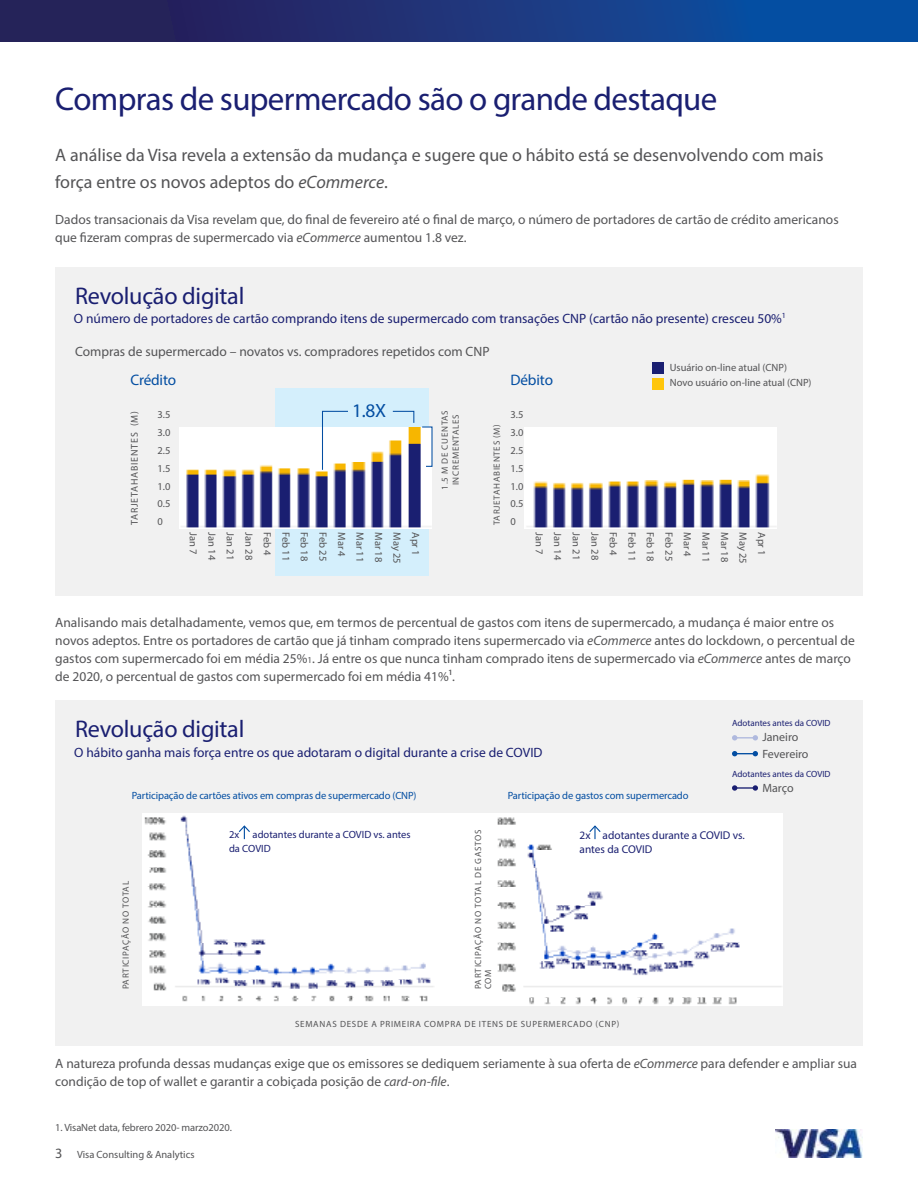
<style>
.page{position:relative;width:918px;height:1188px;background:#fff}
.page>*{position:absolute;margin:0;border:0;box-sizing:border-box;transform-origin:0 0}
.t1{font:33px "Myriad Pro";letter-spacing:-.02em;color:#1a1f71}
.t2{font:24.15px "Myriad Pro";letter-spacing:-.01em;color:#1a1f71}
.t3{font:19.35px "Myriad Pro";color:#034ea2}
.t4{font:18px/27px "Myriad Pro";color:#545456}
.t5{font:15.3px "Myriad Pro";letter-spacing:-.01em;color:#034ea2}
.t6{font:13.5px/18px "Myriad Pro";color:#545456}
.t7{font:13.5px "Myriad Pro";color:#1a1f71}
.t8{font:12px/16.5px "Myriad Pro";color:#545456}
.t9{font:11.25px/13.8px "Myriad Pro";color:#1a1f71}
.t10{font:10.5px/17.7px "Myriad Pro";color:#545456;text-align:justify}
.t11{font:10.5px "Myriad Pro";letter-spacing:-.01em;color:#034ea2}
.t12{font:10.5px/13.8px "Myriad Pro";color:#1a1f71}
.t13{font:9.9px "Myriad Pro";letter-spacing:.08em;color:#545456}
.t14{font:9px/10.9px "Myriad Pro";letter-spacing:.08em;color:#545456;text-align:center}
.t15{font:9px "Myriad Pro";color:#1a1f71}
.s1{font-style:italic}
.s2{font-size:9px}
.s3{font-size:14.25px}
</style>
<div class="page">
<img style="left:775px;top:1130px;width:87px;height:27px">
<div style="left:0;top:0;width:918px;height:41px;background:linear-gradient(to right,#2e1a4e,#0653aa)"></div>
<div style="left:55px;top:700px;width:808px;height:345px;background:#f1f1f1"></div>
<div style="left:55px;top:267px;width:808px;height:328px;background:#f1f1f1"></div>
<div style="left:275px;top:388px;width:153px;height:188px;background:#d4effc"></div>
<img style="left:180px;top:427px;width:252px;height:101px">
<img style="left:524px;top:427px;width:252px;height:101px">
<svg style="left:321px;top:410px;width:28px;height:61px"></svg>
<svg style="left:392px;top:410px;width:23px;height:13px"></svg>
<svg style="left:421px;top:426px;width:12px;height:41px"></svg>
<div style="left:652px;top:362px;width:12px;height:11px;background:#1a1f71"></div>
<div style="left:652px;top:379px;width:12px;height:11px;background:#ffc60b"></div>
<img style="left:143px;top:813px;width:640px;height:193px">
<div style="left:213px;top:813px;width:209px;height:61px;background:#fff"></div>
<div style="left:564px;top:813px;width:209px;height:61px;background:#fff"></div>
<svg style="left:238px;top:825px;width:12px;height:14px"></svg>
<svg style="left:589px;top:825px;width:12px;height:14px"></svg>
<svg style="left:732px;top:735px;width:26px;height:6px"></svg>
<svg style="left:732px;top:751px;width:26px;height:5px"></svg>
<hr style="left:735px;top:787px;width:20px;height:2px;background:#1a1f71">
<svg style="left:753px;top:785px;width:5px;height:6px"></svg>
<svg style="left:732px;top:785px;width:5px;height:6px"></svg>
<h1 class="t1" style="left:55px;top:79px;width:664px">Compras de supermercado são o grande destaque</h1>
<h3 class="t4" style="left:55px;top:141px;width:770px">A análise da Visa revela a extensão da mudança e sugere que o hábito está se desenvolvendo com mais força entre os novos adeptos do <span class="s1">eCommerce</span>.</h3>
<p class="t6" style="left:55px;top:211px;width:785px">Dados transacionais da Visa revelam que, do final de fevereiro até o final de março, o número de portadores de cartão de crédito americanos que fizeram compras de supermercado via <span class="s1">eCommerce</span> aumentou 1.8 vez.</p>
<h2 class="t2" style="left:75px;top:281px;width:171px">Revolução digital</h2>
<p class="t7" style="left:74px;top:310px;width:714px">O número de portadores de cartão comprando itens de supermercado com transações CNP (cartão não presente) cresceu 50%<sup>1</sup></p>
<p class="t6" style="left:75px;top:342px;width:416px">Compras de supermercado – novatos vs. compradores repetidos com CNP</p>
<p class="t5" style="left:130px;top:370px;width:47px">Crédito</p>
<p class="t5" style="left:510px;top:370px;width:44px">Débito</p>
<p class="t10" style="left:670px;top:360px;width:143px;line-height:15.3px">Usuário on-line atual (CNP)<br>Novo usuário on-line atual (CNP)</p>
<h3 class="t3" style="left:352px;top:399px;width:36px">1.8X</h3>
<p class="t13" style="left:129px;top:525px;width:116px;rotate:-90deg">TARJETAHABIENTES (M)</p>
<p class="t14" style="left:439px;top:490px;width:81px;rotate:-90deg">1.5 M DE CUENTAS<br>INCREMENTALES</p>
<p class="t10" style="left:158px;top:406px;width:14px">3.5<br>3.0<br>2.5<br>1.5<br>1.0<br>0.5<br>0</p>
<p class="t10" style="left:511px;top:406px;width:14px">3.5<br>3.0<br>2.5<br>1.5<br>1.0<br>0.5<br>0</p>
<p class="t10" style="left:202px;top:532px;width:24px;rotate:90deg">Jan 7</p>
<p class="t10" style="left:221px;top:532px;width:29px;rotate:90deg">Jan 14</p>
<p class="t10" style="left:239px;top:532px;width:29px;rotate:90deg">Jan 21</p>
<p class="t10" style="left:258px;top:532px;width:29px;rotate:90deg">Jan 28</p>
<p class="t10" style="left:276px;top:532px;width:25px;rotate:90deg">Feb 4</p>
<p class="t10" style="left:295px;top:532px;width:31px;rotate:90deg">Feb 11</p>
<p class="t10" style="left:314px;top:532px;width:31px;rotate:90deg">Feb 18</p>
<p class="t10" style="left:332px;top:532px;width:31px;rotate:90deg">Feb 25</p>
<p class="t10" style="left:351px;top:532px;width:26px;rotate:90deg">Mar 4</p>
<p class="t10" style="left:369px;top:532px;width:31px;rotate:90deg">Mar 11</p>
<p class="t10" style="left:388px;top:532px;width:31px;rotate:90deg">Mar 18</p>
<p class="t10" style="left:406px;top:532px;width:33px;rotate:90deg">May 25</p>
<p class="t10" style="left:425px;top:532px;width:25px;rotate:90deg">Apr 1</p>
<p class="t10" style="left:548px;top:532px;width:24px;rotate:90deg">Jan 7</p>
<p class="t10" style="left:567px;top:532px;width:29px;rotate:90deg">Jan 14</p>
<p class="t10" style="left:585px;top:532px;width:29px;rotate:90deg">Jan 21</p>
<p class="t10" style="left:604px;top:532px;width:29px;rotate:90deg">Jan 28</p>
<p class="t10" style="left:622px;top:532px;width:25px;rotate:90deg">Feb 4</p>
<p class="t10" style="left:641px;top:532px;width:31px;rotate:90deg">Feb 11</p>
<p class="t10" style="left:659px;top:532px;width:31px;rotate:90deg">Feb 18</p>
<p class="t10" style="left:678px;top:532px;width:31px;rotate:90deg">Feb 25</p>
<p class="t10" style="left:696px;top:532px;width:26px;rotate:90deg">Mar 4</p>
<p class="t10" style="left:715px;top:532px;width:31px;rotate:90deg">Mar 11</p>
<p class="t10" style="left:734px;top:532px;width:31px;rotate:90deg">Mar 18</p>
<p class="t10" style="left:752px;top:532px;width:33px;rotate:90deg">May 25</p>
<p class="t10" style="left:771px;top:532px;width:25px;rotate:90deg">Apr 1</p>
<p class="t14" style="left:491px;top:525px;width:103px;rotate:-90deg">TARJETAHABIENTES (M)</p>
<p class="t6" style="left:55px;top:613px;width:801px">Analisando mais detalhadamente, vemos que, em termos de percentual de gastos com itens de supermercado, a mudança é maior entre os novos adeptos. Entre os portadores de cartão que já tinham comprado itens supermercado via <span class="s1">eCommerce</span> antes do lockdown, o percentual de gastos com supermercado foi em média 25%<span class="s2">1</span>. Já entre os que nunca tinham comprado itens de supermercado via <span class="s1">eCommerce</span> antes de março de 2020, o percentual de gastos com supermercado foi em média 41%¹.</p>
<h2 class="t2" style="left:75px;top:714px;width:171px">Revolução digital</h2>
<p class="t7" style="left:74px;top:744px;width:470px">O hábito ganha mais força entre os que adotaram o digital durante a crise de COVID</p>
<p class="t11" style="left:132px;top:789px;width:286px">Participação de cartões ativos em compras de supermercado (CNP)</p>
<p class="t11" style="left:508px;top:789px;width:182px">Participação de gastos com supermercado</p>
<p class="t15" style="left:732px;top:717px;width:100px">Adotantes antes da COVID</p>
<p class="t8" style="left:762px;top:729px;width:48px">Janeiro<br>Fevereiro</p>
<p class="t8" style="left:762px;top:780px;width:33px">Março</p>
<p class="t15" style="left:732px;top:768px;width:100px">Adotantes antes da COVID</p>
<p class="t14" style="left:120px;top:989px;width:110px;rotate:-90deg">PARTICIPAÇÃO NO TOTAL</p>
<p class="t14" style="left:473px;top:989px;width:161px;line-height:10.1px;text-align:left;rotate:-90deg">PARTICIPAÇÃO NO TOTAL DE GASTOS<br>COM</p>
<p class="t12" style="left:229px;top:828px;width:183px;text-indent:24px">adotantes durante a COVID vs. antes da COVID</p>
<p class="t9" style="left:580px;top:828px;width:167px">2x adotantes durante a COVID vs. antes da COVID</p>
<p class="t12" style="left:229px;top:828px;width:12px">2x</p>
<p class="t14" style="left:295px;top:1018px;width:326px">SEMANAS DESDE A PRIMEIRA COMPRA DE ITENS DE SUPERMERCADO (CNP)</p>
<p class="t6" style="left:55px;top:1055px;width:803px">A natureza profunda dessas mudanças exige que os emissores se dediquem seriamente à sua oferta de <span class="s1">eCommerce</span> para defender e ampliar sua condição de top of wallet e garantir a cobiçada posição de <span class="s1">card-on-file</span>.</p>
<p class="t10" style="left:55px;top:1118px;width:178px">1. VisaNet data, febrero 2020- marzo2020.</p>
<p class="t10" style="left:55px;top:1145px;width:141px"><span class="s3">3</span> Visa Consulting &amp; Analytics</p>
</div>
